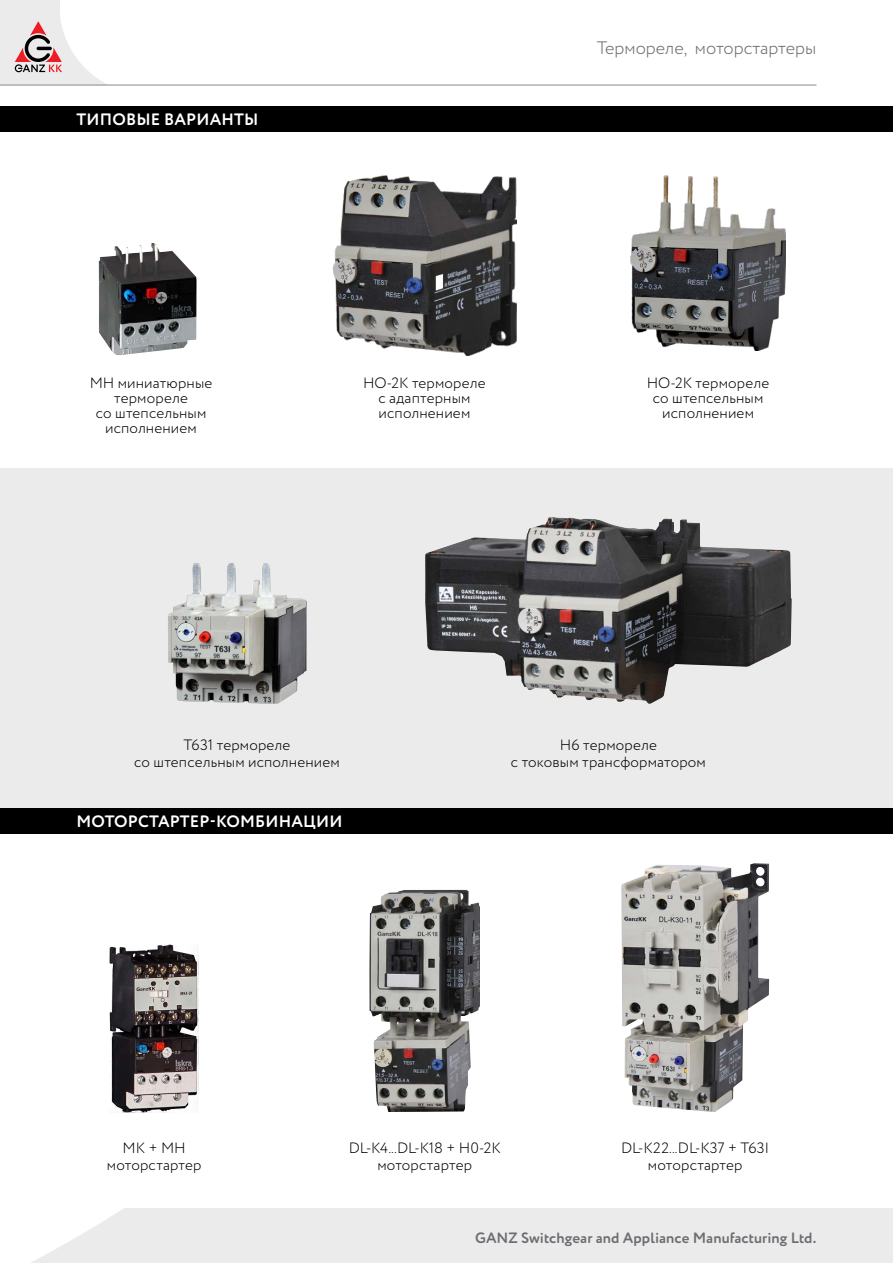
<style>
.page{position:relative;width:893px;height:1263px;background:#fff}
.page>*{position:absolute;margin:0;border:0;box-sizing:border-box;transform-origin:0 0}
.t1{font:300 18px "Circe Rounded";color:#6d6e71}
.t2{font:16.5px "Circe Rounded Regular 4";letter-spacing:.01em;color:#fff}
.t3{font:300 15px/15px "Circe Rounded";letter-spacing:.01em;color:#000;text-align:center}
.t4{font:700 15px "Circe Rounded";letter-spacing:.005em;color:#6d6e71}
</style>
<div class="page">
<div style="left:31px;top:1208px;width:862px;height:55px;background:#ebebec"></div>
<div style="left:0;top:0;width:60px;height:85px;background:#ebebec"></div>
<svg style="left:14px;top:19px;width:92px;height:65px"></svg>
<hr style="left:0;top:84px;width:816px;height:2px;background:#939598">
<div style="left:0;top:468px;width:893px;height:361px;background:#ebebec"></div>
<div style="left:0;top:106px;width:893px;height:26px;background:#000"></div>
<div style="left:0;top:808px;width:893px;height:25px;background:#000"></div>
<img style="left:168px;top:563px;width:139px;height:141px">
<img style="left:425px;top:517px;width:367px;height:187px">
<img style="left:631px;top:175px;width:154px;height:176px">
<img style="left:369px;top:890px;width:111px;height:222px">
<img style="left:621px;top:863px;width:148px;height:249px">
<img style="left:110px;top:944px;width:89px;height:168px">
<img style="left:333px;top:175px;width:183px;height:180px">
<img style="left:99px;top:243px;width:98px;height:112px">
<p class="t2" style="left:77px;top:110px;width:183px">ТИПОВЫЕ ВАРИАНТЫ</p>
<p class="t3" style="left:90px;top:376px;width:124px">МН миниатюрные термореле<br>со штепсельным исполнением</p>
<p class="t1" style="left:597px;top:38px;width:221px">Термореле, моторстартеры</p>
<p class="t3" style="left:363px;top:376px;width:124px">НО-2К термореле с адаптерным исполнением</p>
<p class="t3" style="left:647px;top:376px;width:124px">НО-2К термореле со штепсельным исполнением</p>
<p class="t3" style="left:134px;top:737px;width:207px;line-height:16.5px">Т631 термореле<br>со штепсельным исполнением</p>
<p class="t2" style="left:77px;top:811px;width:267px">МОТОРСТАРТЕР-КОМБИНАЦИИ</p>
<p class="t3" style="left:511px;top:737px;width:196px;line-height:16.5px">H6 термореле<br>с токовым трансформатором</p>
<p class="t3" style="left:107px;top:1141px;width:96px;line-height:16.5px">MK + MH моторстартер</p>
<p class="t3" style="left:349px;top:1141px;width:154px;line-height:16.5px">DL-K4...DL-K18 + H0-2K моторстартер</p>
<p class="t3" style="left:621px;top:1141px;width:150px;line-height:16.5px">DL-K22...DL-K37 + T63I моторстартер</p>
<p class="t4" style="left:475px;top:1229px;width:343px">GANZ Switchgear and Appliance Manufacturing Ltd.</p>
</div>
